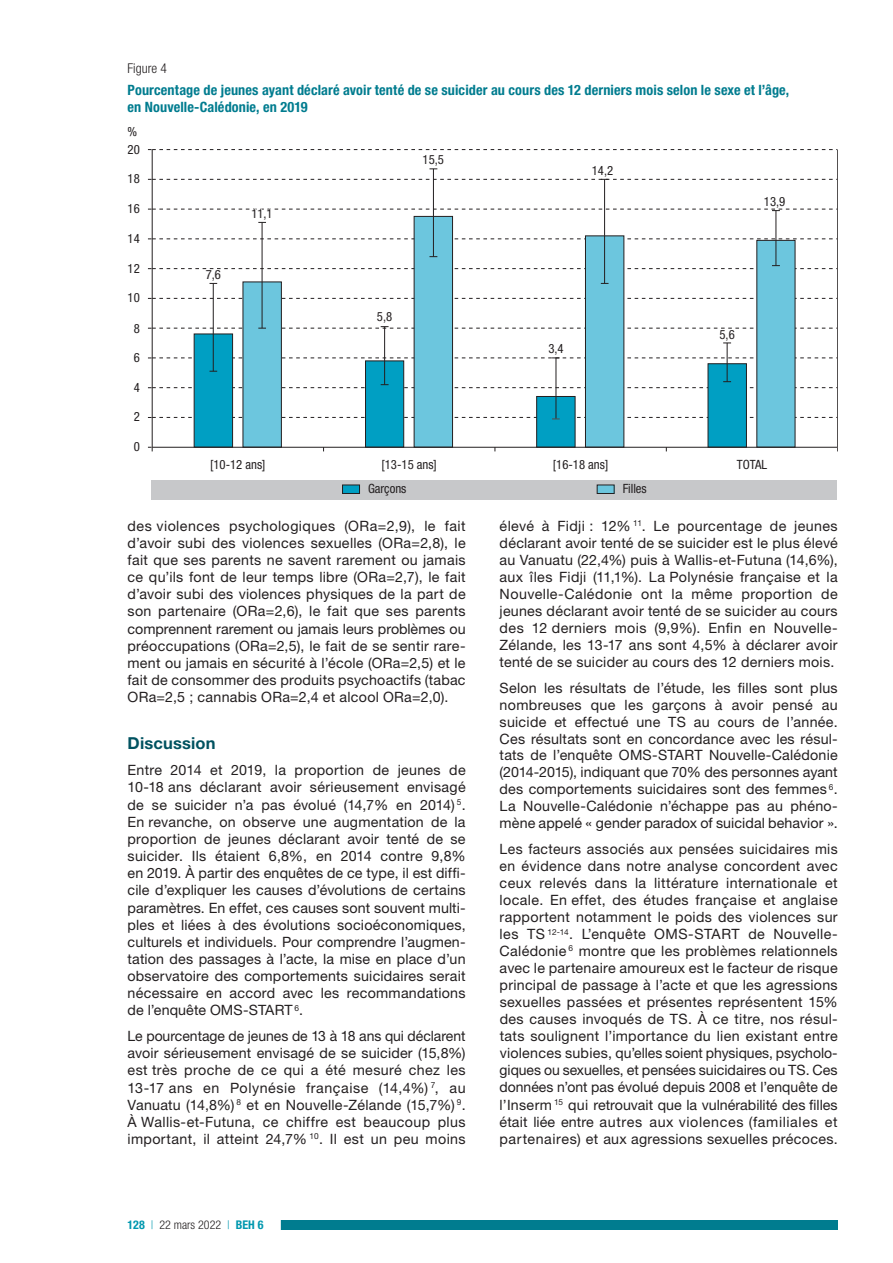
<style>
.page{position:relative;width:893px;height:1263px;background:#fff}
.page>*{position:absolute;margin:0;border:0;box-sizing:border-box;transform-origin:0 0}
.t1{font:700 16.5px "Helvetica Neue LT Std";letter-spacing:.01em;color:#005260}
.t2{font:14.25px/17.1px "Helvetica Neue LT Std";letter-spacing:.02em;color:#231f20;text-align:justify}
.t3{font:700 condensed 14.25px/17.1px "Helvetica Neue LT Std";letter-spacing:.01em;color:#007c8f}
.t4{font:300 condensed 13.5px "Helvetica Neue LT Std";color:#231f20}
.t5{font:condensed 12.75px "Helvetica Neue LT Std";color:#231f20}
.t6{font:300 condensed 12px "Helvetica Neue LT Std";color:#231f20}
.s1{font-weight:700;color:#0098af}
.s2{color:#0098af}
</style>
<div class="page">
<div style="left:242px;top:1221px;width:596px;height:9px;background:#007c8f"></div>
<div style="left:110px;top:1219px;width:171px;height:12px;background:#fff"></div>
<svg style="left:148px;top:298px;width:689px;height:1px"></svg>
<svg style="left:148px;top:149px;width:689px;height:1px"></svg>
<hr style="left:152px;top:150px;width:1px;height:297px;background:#231f20">
<hr style="left:837px;top:150px;width:1px;height:297px;background:#231f20">
<div style="left:152px;top:480px;width:685px;height:19px;background:#c7c8ca"></div>
<div style="left:342px;top:485px;width:18px;height:8px;background:#009fc3"></div>
<div style="left:342px;top:485px;width:18px;height:9px;border:1px solid #231f20"></div>
<div style="left:597px;top:485px;width:17px;height:8px;background:#6cc6de"></div>
<div style="left:597px;top:485px;width:17px;height:9px;border:1px solid #231f20"></div>
<svg style="left:194px;top:333px;width:48px;height:114px"></svg>
<hr style="left:213px;top:334px;width:1px;height:37px;background:#231f20">
<hr style="left:213px;top:283px;width:1px;height:51px;background:#231f20">
<svg style="left:148px;top:396px;width:689px;height:23px"></svg>
<svg style="left:242px;top:284px;width:554px;height:163px"></svg>
<svg style="left:148px;top:343px;width:689px;height:45px"></svg>
<hr style="left:262px;top:282px;width:1px;height:46px;background:#231f20">
<svg style="left:148px;top:326px;width:689px;height:3px"></svg>
<hr style="left:433px;top:169px;width:1px;height:47px;background:#231f20">
<hr style="left:604px;top:179px;width:1px;height:57px;background:#231f20">
<svg style="left:148px;top:179px;width:689px;height:1px"></svg>
<hr style="left:152px;top:447px;width:685px;height:1px;background:#231f20">
<svg style="left:148px;top:208px;width:689px;height:76px"></svg>
<p class="t4" style="left:128px;top:61px;width:41px">Figure 4</p>
<p class="t3" style="left:128px;top:81px;width:663px">Pourcentage de jeunes ayant déclaré avoir tenté de se suicider au cours des 12 derniers mois selon le sexe et l’âge, en Nouvelle-Calédonie, en 2019</p>
<p class="t5" style="left:128px;top:124px;width:11px">%</p>
<p class="t5" style="left:128px;top:142px;width:14px">20</p>
<p class="t5" style="left:128px;top:172px;width:14px">18</p>
<p class="t5" style="left:128px;top:201px;width:14px">16</p>
<p class="t5" style="left:128px;top:231px;width:14px">14</p>
<p class="t5" style="left:128px;top:261px;width:14px">12</p>
<p class="t5" style="left:128px;top:290px;width:14px">10</p>
<p class="t5" style="left:134px;top:321px;width:8px">8</p>
<p class="t5" style="left:134px;top:350px;width:8px">6</p>
<p class="t5" style="left:134px;top:380px;width:8px">4</p>
<p class="t5" style="left:134px;top:409px;width:8px">2</p>
<p class="t5" style="left:134px;top:439px;width:8px">0</p>
<p class="t5" style="left:206px;top:267px;width:17px">7,6</p>
<p class="t5" style="left:251px;top:206px;width:23px">11,1</p>
<p class="t5" style="left:423px;top:152px;width:23px">15,5</p>
<p class="t5" style="left:377px;top:309px;width:17px">5,8</p>
<p class="t5" style="left:592px;top:163px;width:23px">14,2</p>
<p class="t5" style="left:548px;top:341px;width:17px">3,4</p>
<p class="t5" style="left:764px;top:194px;width:23px">13,9</p>
<p class="t5" style="left:719px;top:327px;width:17px">5,6</p>
<p class="t5" style="left:210px;top:457px;width:57px">[10-12 ans]</p>
<p class="t5" style="left:382px;top:457px;width:57px">[13-15 ans]</p>
<p class="t5" style="left:553px;top:457px;width:57px">[16-18 ans]</p>
<p class="t5" style="left:737px;top:457px;width:32px">TOTAL</p>
<p class="t5" style="left:368px;top:482px;width:40px">Garçons</p>
<p class="t5" style="left:623px;top:482px;width:26px">Filles</p>
<p class="t2" style="left:128px;top:517px;width:340px">des violences psychologiques (ORa=2,9), le fait d’avoir subi des violences sexuelles (ORa=2,8), le fait que ses parents ne savent rarement ou jamais ce qu’ils font de leur temps libre (ORa=2,7), le fait d’avoir subi des violences physiques de la part de son partenaire (ORa=2,6), le fait que ses parents comprennent rarement ou jamais leurs problèmes ou préoccupations (ORa=2,5), le fait de se sentir rare&shy;ment ou jamais en sécurité à l’école (ORa=2,5) et le fait de consommer des produits psychoactifs (tabac ORa=2,5 ; cannabis ORa=2,4 et alcool ORa=2,0).</p>
<p class="t1" style="left:128px;top:733px;width:90px">Discussion</p>
<p class="t2" style="left:128px;top:761px;width:340px">Entre 2014 et 2019, la proportion de jeunes de 10-18 ans déclarant avoir sérieusement envisagé de se suicider n’a pas évolué (14,7% en 2014) <sup>5</sup>.<br>En revanche, on observe une augmentation de la proportion de jeunes déclarant avoir tenté de se suicider. Ils étaient 6,8%, en 2014 contre 9,8% en 2019. À partir des enquêtes de ce type, il est diffi&shy;cile d’expliquer les causes d’évolutions de certains paramètres. En effet, ces causes sont souvent multi&shy;ples et liées à des évolutions socioéconomiques, culturels et individuels. Pour comprendre l’augmen&shy;tation des passages à l’acte, la mise en place d’un observatoire des comportements suicidaires serait nécessaire en accord avec les recommandations de l’enquête OMS-START <sup>6</sup>.</p>
<p class="t2" style="left:128px;top:1027px;width:340px">Le pourcentage de jeunes de 13 à 18 ans qui déclarent avoir sérieusement envisagé de se suicider (15,8%) est très proche de ce qui a été mesuré chez les 13-17 ans en Polynésie française (14,4%) <sup>7</sup>, au Vanuatu (14,8%) <sup>8</sup> et en Nouvelle-Zélande (15,7%) <sup>9</sup>.<br>À Wallis-et-Futuna, ce chiffre est beaucoup plus important, il atteint 24,7% <sup>10</sup>. Il est un peu moins</p>
<p class="t6" style="left:128px;top:1218px;width:138px"><span class="s1">128</span> <span class="s2">|</span> 22 mars 2022 <span class="s2">|</span> <span class="s1">BEH 6</span></p>
<p class="t2" style="left:500px;top:517px;width:340px">élevé à Fidji : 12% <sup>11</sup>. Le pourcentage de jeunes déclarant avoir tenté de se suicider est le plus élevé au Vanuatu (22,4%) puis à Wallis-et-Futuna (14,6%), aux îles Fidji (11,1%). La Polynésie française et la Nouvelle-Calédonie ont la même proportion de jeunes déclarant avoir tenté de se suicider au cours des 12 derniers mois (9,9%). Enfin en Nouvelle-Zélande, les 13-17 ans sont 4,5% à déclarer avoir tenté de se suicider au cours des 12 derniers mois.</p>
<p class="t2" style="left:500px;top:679px;width:340px">Selon les résultats de l’étude, les filles sont plus nombreuses que les garçons à avoir pensé au suicide et effectué une TS au cours de l’année.<br>Ces résultats sont en concordance avec les résul&shy;tats de l’enquête OMS-START Nouvelle-Calédonie (2014‑2015), indiquant que 70% des personnes ayant des comportements suicidaires sont des femmes <sup>6</sup>.<br>La Nouvelle-Calédonie n’échappe pas au phéno&shy;mène appelé « gender paradox of suicidal behavior ».</p>
<p class="t2" style="left:500px;top:840px;width:340px">Les facteurs associés aux pensées suicidaires mis en évidence dans notre analyse concordent avec ceux relevés dans la littérature internationale et locale. En effet, des études française et anglaise rapportent notamment le poids des violences sur les TS <sup>12-14</sup>. L’enquête OMS-START de Nouvelle-Calédonie <sup>6</sup> montre que les problèmes relationnels avec le partenaire amoureux est le facteur de risque principal de passage à l’acte et que les agressions sexuelles passées et présentes représentent 15% des causes invoqués de TS. À ce titre, nos résul&shy;tats soulignent l’importance du lien existant entre violences subies, qu’elles soient physiques, psycholo&shy;giques ou sexuelles, et pensées suicidaires ou TS. Ces données n’ont pas évolué depuis 2008 et l’enquête de l’Inserm <sup>15</sup> qui retrouvait que la vulnérabilité des filles était liée entre autres aux violences (familiales et partenaires) et aux agressions sexuelles précoces.</p>
</div>
